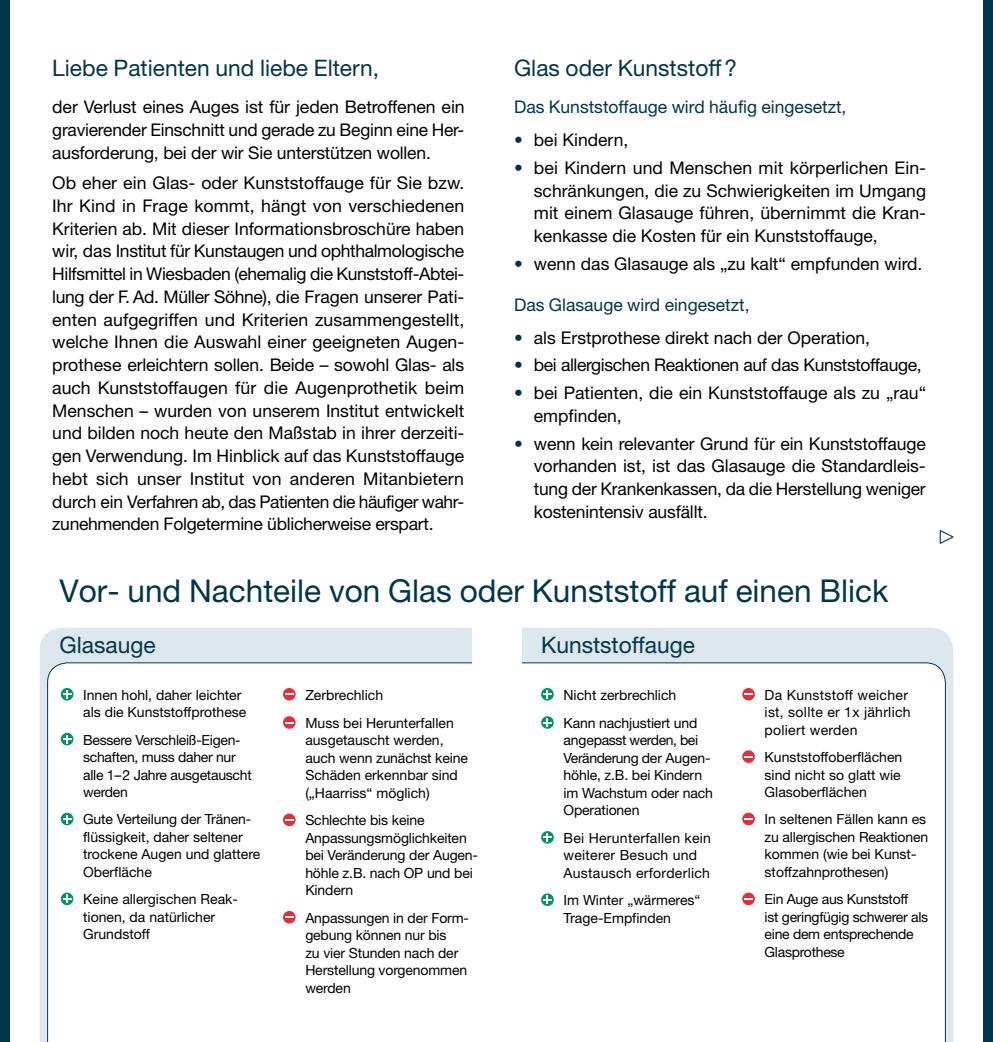
<style>
.page{position:relative;width:993px;height:1042px;background:#fff}
.page>*{position:absolute;margin:0;border:0;box-sizing:border-box;transform-origin:0 0}
.t1{font:31.5px "Helvetica Neue LT Std";color:#00364c}
.t2{font:22.75px "Helvetica Neue LT Std";color:#00364c}
.t3{font:17.5px/22.8px "Helvetica Neue LT Std";letter-spacing:-.01em;color:#000;text-align:justify}
.t4{font:17.5px "Helvetica Neue LT Std";color:#00364c}
.t5{font:14px/17.5px "Helvetica Neue LT Std";letter-spacing:-.01em;color:#000}
.t6{font:14px/17.5px "Helvetica Neue LT Std";letter-spacing:.02em;color:#000}
.s1{color:#00364c}
</style>
<div class="page">
<div style="left:0;top:0;width:10px;height:1042px;background:#00364c"></div>
<div style="left:982px;top:0;width:10px;height:1042px;background:#00364c"></div>
<div style="left:40px;top:628px;width:912px;height:414px;background:#dde8ee"></div>
<svg style="left:47px;top:662px;width:898px;height:380px"></svg>
<div style="left:471px;top:617px;width:50px;height:425px;background:#fff"></div>
<svg style="left:61px;top:688px;width:12px;height:12px"></svg>
<svg style="left:63px;top:690px;width:8px;height:8px"></svg>
<svg style="left:61px;top:733px;width:12px;height:12px"></svg>
<svg style="left:63px;top:735px;width:8px;height:8px"></svg>
<svg style="left:61px;top:813px;width:12px;height:12px"></svg>
<svg style="left:63px;top:815px;width:8px;height:8px"></svg>
<svg style="left:61px;top:892px;width:12px;height:13px"></svg>
<svg style="left:63px;top:895px;width:8px;height:8px"></svg>
<svg style="left:541px;top:688px;width:12px;height:12px"></svg>
<svg style="left:543px;top:690px;width:8px;height:8px"></svg>
<svg style="left:541px;top:716px;width:12px;height:13px"></svg>
<svg style="left:543px;top:718px;width:8px;height:8px"></svg>
<svg style="left:541px;top:831px;width:12px;height:12px"></svg>
<svg style="left:543px;top:833px;width:8px;height:8px"></svg>
<svg style="left:541px;top:893px;width:12px;height:13px"></svg>
<svg style="left:543px;top:895px;width:8px;height:9px"></svg>
<svg style="left:939px;top:530px;width:15px;height:14px"></svg>
<div style="left:283px;top:688px;width:12px;height:12px;background:#e72d35;border-radius:50%"></div>
<svg style="left:285px;top:693px;width:8px;height:2px"></svg>
<svg style="left:283px;top:716px;width:12px;height:13px"></svg>
<svg style="left:285px;top:721px;width:8px;height:2px"></svg>
<div style="left:283px;top:813px;width:12px;height:13px;background:#e72d35;border-radius:50%"></div>
<svg style="left:285px;top:819px;width:8px;height:2px"></svg>
<div style="left:283px;top:911px;width:12px;height:12px;background:#e72d35;border-radius:50%"></div>
<svg style="left:285px;top:916px;width:8px;height:2px"></svg>
<div style="left:742px;top:688px;width:12px;height:12px;background:#e72d35;border-radius:50%"></div>
<svg style="left:744px;top:693px;width:8px;height:2px"></svg>
<svg style="left:742px;top:750px;width:12px;height:13px"></svg>
<svg style="left:744px;top:755px;width:8px;height:2px"></svg>
<div style="left:742px;top:813px;width:12px;height:12px;background:#e72d35;border-radius:50%"></div>
<svg style="left:744px;top:818px;width:8px;height:2px"></svg>
<div style="left:742px;top:892px;width:12px;height:13px;background:#e72d35;border-radius:50%"></div>
<svg style="left:744px;top:898px;width:8px;height:2px"></svg>
<h2 class="t2" style="left:52px;top:54px;width:328px">Liebe Patienten und liebe Eltern,</h2>
<p class="t3" style="left:52px;top:96px;width:414px">der Verlust eines Auges ist für jeden Betroffenen ein gravierender Einschnitt und gerade zu Beginn eine Her&shy;ausforderung, bei der wir Sie unterstützen wollen.</p>
<p class="t3" style="left:52px;top:171px;width:413px">Ob eher ein Glas- oder Kunststoffauge für Sie bzw.<br>Ihr Kind in Frage kommt, hängt von verschiedenen Kriterien ab. Mit dieser Informationsbroschüre haben wir, das Institut für Kunstaugen und ophthalmologische Hilfsmittel in Wiesbaden (ehemalig die Kunststoff-Abtei&shy;lung der F. Ad. Müller Söhne), die Fragen unserer Pati&shy;enten aufgegriffen und Kriterien zusammengestellt, welche Ihnen die Auswahl einer geeigneten Augen&shy;prothese erleichtern sollen. Beide – sowohl Glas- als auch Kunststoffaugen für die Augenprothetik beim Menschen – wurden von unserem Institut entwickelt und bilden noch heute den Maßstab in ihrer derzeiti&shy;gen Verwendung. Im Hinblick auf das Kunststoffauge hebt sich unser Institut von anderen Mitanbietern durch ein Verfahren ab, das Patienten die häufiger wahr&shy;zunehmenden Folgetermine üblicherweise erspart.</p>
<h2 class="t2" style="left:514px;top:54px;width:224px">Glas oder Kunststoff?</h2>
<p class="t4" style="left:514px;top:97px;width:334px">Das Kunststoffauge wird häufig eingesetzt,</p>
<p class="t3" style="left:514px;top:128px;width:116px"><span class="s1">•</span> bei Kindern,</p>
<p class="t3" style="left:533px;top:156px;width:393px;text-indent:-20px"><span class="s1">•</span> bei Kindern und Menschen mit körperlichen Ein&shy;schränkungen, die zu Schwierigkeiten im Umgang mit einem Glasauge führen, übernimmt die Kran&shy;kenkasse die Kosten für ein Kunststoffauge,</p>
<p class="t3" style="left:514px;top:252px;width:410px"><span class="s1">•</span> wenn das Glasauge als „zu kalt“ empfunden wird.</p>
<p class="t4" style="left:514px;top:294px;width:237px">Das Glasauge wird eingesetzt,</p>
<p class="t3" style="left:514px;top:326px;width:357px"><span class="s1">•</span> als Erstprothese direkt nach der Operation,</p>
<p class="t3" style="left:514px;top:353px;width:409px"><span class="s1">•</span> bei allergischen Reaktionen auf das Kunststoffauge,</p>
<p class="t3" style="left:533px;top:381px;width:394px;text-indent:-20px"><span class="s1">•</span> bei Patienten, die ein Kunststoffauge als zu „rau“ empfinden,</p>
<p class="t3" style="left:533px;top:432px;width:393px;text-indent:-20px"><span class="s1">•</span> wenn kein relevanter Grund für ein Kunststoffauge vorhanden ist, ist das Glasauge die Standardleis&shy;tung der Krankenkassen, da die Herstellung weniger kostenintensiv ausfällt.</p>
<h1 class="t1" style="left:60px;top:572px;width:830px">Vor- und Nachteile von Glas oder Kunststoff auf einen Blick</h1>
<h2 class="t2" style="left:60px;top:631px;width:98px">Glasauge</h2>
<h2 class="t2" style="left:541px;top:631px;width:155px">Kunststoffauge</h2>
<p class="t5" style="left:83px;top:686px;width:165px">Innen hohl, daher leichter als die Kunststoffprothese</p>
<p class="t5" style="left:83px;top:730px;width:170px">Bessere Verschleiß-Eigen&shy;schaften, muss daher nur alle 1–2 Jahre ausgetauscht werden</p>
<p class="t5" style="left:83px;top:810px;width:179px">Gute Verteilung der Tränen&shy;flüssigkeit, daher seltener trockene Augen und glattere<br>Oberfläche</p>
<p class="t5" style="left:83px;top:890px;width:155px">Keine allergischen Reak&shy;tionen, da natürlicher<br>Grundstoff</p>
<p class="t6" style="left:764px;top:686px;width:147px">Da Kunststoff weicher ist, sollte er 1x jährlich poliert werden</p>
<p class="t5" style="left:764px;top:748px;width:139px;text-align:justify">Kunststoffoberflächen sind nicht so glatt wie Glasoberflächen</p>
<p class="t5" style="left:764px;top:810px;width:165px">In seltenen Fällen kann es zu allergischen Reaktionen kommen (wie bei Kunst&shy;stoffzahnprothesen)</p>
<p class="t5" style="left:764px;top:890px;width:165px">Ein Auge aus Kunststoff<br>ist geringfügig schwerer als eine dem entsprechende<br>Glasprothese</p>
<p class="t5" style="left:305px;top:680px;width:150px;line-height:28.2px">Zerbrechlich<br>Muss bei Herunterfallen</p>
<p class="t5" style="left:305px;top:731px;width:164px">ausgetauscht werden, auch wenn zunächst keine<br>Schäden erkennbar sind („Haarriss“ möglich)</p>
<p class="t5" style="left:305px;top:811px;width:174px">Schlechte bis keine<br>Anpassungsmöglichkeiten bei Veränderung der Augen&shy;höhle z.B. nach OP und bei<br>Kindern</p>
<p class="t5" style="left:305px;top:909px;width:164px">Anpassungen in der Form&shy;gebung können nur bis<br>zu vier Stunden nach der<br>Herstellung vorgenommen werden</p>
<p class="t5" style="left:563px;top:680px;width:135px;line-height:28.2px">Nicht zerbrechlich<br>Kann nachjustiert und</p>
<p class="t5" style="left:563px;top:731px;width:151px">angepasst werden, bei<br>Veränderung der Augen&shy;höhle, z.B. bei Kindern im Wachstum oder nach<br>Operationen</p>
<p class="t6" style="left:563px;top:829px;width:149px">Bei Herunterfallen kein weiterer Besuch und<br>Austausch erforderlich</p>
<p class="t5" style="left:563px;top:891px;width:138px">Im Winter „wärmeres“<br>Trage-Empfinden</p>
</div>
